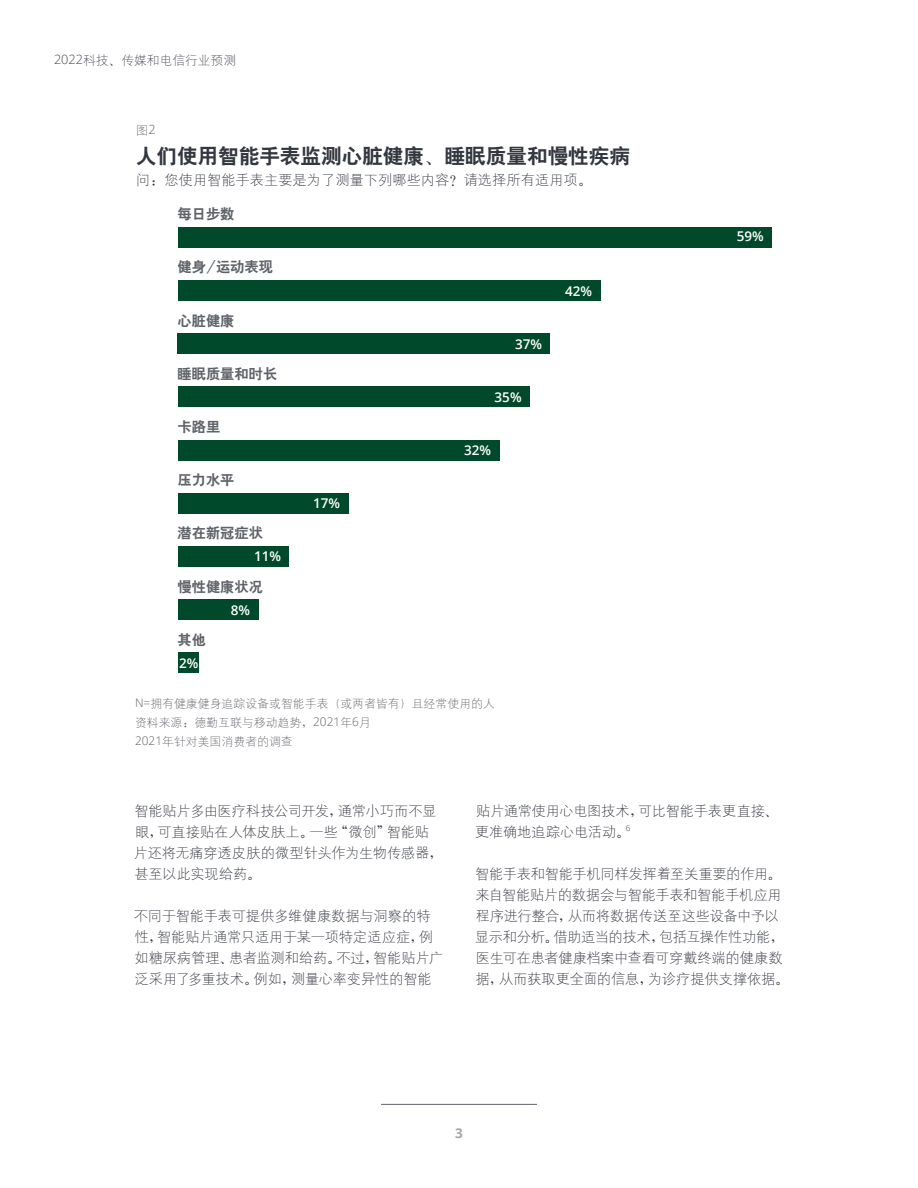
<style>
.page{position:relative;width:918px;height:1188px;background:#fff}
.page>*{position:absolute;margin:0;border:0;box-sizing:border-box;transform-origin:0 0}
.t1{font:20.55px "H Yb 2 gj";color:#333740}
.t2{font:14.25px/21px "H Yg 1 gj";letter-spacing:-.015em;color:#333740}
.t3{font:14.25px "H Yb 2 gj";color:#5f6369}
.t4{font:600 13.5px "Open Sans";color:#fff}
.t5{font:700 13.5px "Open Sans";color:#a3a7a9}
.t6{font:12.75px "H Yg 1 gj";color:#474b55}
.t7{font:12.6px "H Yg 1 gj";color:#5f6369}
.t8{font:11.85px/19px "H Yg 1 gj";color:#5f6369}
.s1{font-family:"Open Sans";font-weight:300}
.s2{font-family:"H Ya 6 gj"}
</style>
<div class="page">
<hr style="left:381px;top:1104px;width:156px;height:1px;background:#5f6369">
<div style="left:178px;top:227px;width:593px;height:21px;background:#00492b"></div>
<div style="left:178px;top:281px;width:422px;height:20px;background:#00492b"></div>
<div style="left:178px;top:334px;width:372px;height:20px;background:#00492b"></div>
<div style="left:178px;top:387px;width:352px;height:20px;background:#00492b"></div>
<div style="left:178px;top:440px;width:322px;height:20px;background:#00492b"></div>
<div style="left:178px;top:493px;width:171px;height:20px;background:#00492b"></div>
<div style="left:178px;top:546px;width:111px;height:20px;background:#00492b"></div>
<div style="left:178px;top:599px;width:80px;height:21px;background:#00492b"></div>
<div style="left:178px;top:653px;width:20px;height:20px;background:#00492b"></div>
<p class="t6" style="left:54px;top:53px;width:184px"><span class="s1">2022</span>科技<span class="s2">、</span>传媒和电信行业预测</p>
<p class="t7" style="left:136px;top:123px;width:21px">图<span class="s1">2</span></p>
<h1 class="t1" style="left:136px;top:146px;width:496px">人们使用智能手表监测心脏健康<span class="s2">、</span>睡眠质量和慢性疾病</h1>
<p class="t2" style="left:136px;top:169px;width:458px">问<span class="s2">：</span>您使用智能手表主要是为了测量下列哪些内容<span class="s2">？</span>请选择所有适用项<span class="s2">。</span></p>
<p class="t3" style="left:178px;top:207px;width:59px">每日步数</p>
<p class="t3" style="left:178px;top:260px;width:97px">健身/运动表现</p>
<p class="t3" style="left:178px;top:313px;width:59px">心脏健康</p>
<p class="t3" style="left:178px;top:366px;width:101px">睡眠质量和时长</p>
<p class="t3" style="left:178px;top:420px;width:44px">卡路里</p>
<p class="t3" style="left:178px;top:473px;width:59px">压力水平</p>
<p class="t3" style="left:178px;top:526px;width:87px">潜在新冠症状</p>
<p class="t3" style="left:178px;top:579px;width:87px">慢性健康状况</p>
<p class="t3" style="left:178px;top:633px;width:30px">其他</p>
<p class="t4" style="left:254px;top:547px;width:28px">11%</p>
<p class="t4" style="left:231px;top:600px;width:21px">8%</p>
<p class="t4" style="left:179px;top:654px;width:21px">2%</p>
<p class="t4" style="left:313px;top:494px;width:28px">17%</p>
<p class="t4" style="left:515px;top:335px;width:28px">37%</p>
<p class="t4" style="left:495px;top:388px;width:28px">35%</p>
<p class="t4" style="left:464px;top:441px;width:28px">32%</p>
<p class="t8" style="left:135px;top:694px;width:361px"><span class="s1">N=</span>拥有健康健身追踪设备或智能手表（或两者皆有）且经常使用的人资料来源<span class="s2">：</span>德勤互联与移动趋势<span class="s2">，</span><span class="s1">2021</span>年<span class="s1">6</span>月<br><span class="s1">2021</span>年针对美国消费者的调查</p>
<p class="t4" style="left:565px;top:282px;width:28px">42%</p>
<p class="t4" style="left:747px;top:226px;width:28px">90%</p>
<p class="t4" style="left:737px;top:227px;width:28px">59%</p>
<p class="t2" style="left:134px;top:800px;width:311px">智能贴片多由医疗科技公司开发<span class="s2">，</span>通常小巧而不显眼<span class="s2">，</span>可直接贴在人体皮肤上<span class="s2">。</span>一些<span class="s2">“</span>微创<span class="s2">”</span>智能贴片还将无痛穿透皮肤的微型针头作为生物传感器<span class="s2">，</span>甚至以此实现给药<span class="s2">。</span></p>
<p class="t2" style="left:134px;top:905px;width:311px">不同于智能手表可提供多维健康数据与洞察的特性<span class="s2">，</span>智能贴片通常只适用于某一项特定适应症<span class="s2">，</span>例如糖尿病管理<span class="s2">、</span>患者监测和给药<span class="s2">。</span>不过<span class="s2">，</span>智能贴片广泛采用了多重技术<span class="s2">。</span>例如<span class="s2">，</span>测量心率变异性的智能</p>
<p class="t2" style="left:475px;top:800px;width:305px">贴片通常使用心电图技术<span class="s2">，</span>可比智能手表更直接<span class="s2">、</span>更准确地追踪心电活动<span class="s2">。</span><sup>6</sup></p>
<p class="t2" style="left:475px;top:863px;width:316px">智能手表和智能手机同样发挥着至关重要的作用<span class="s2">。</span>来自智能贴片的数据会与智能手表和智能手机应用程序进行整合<span class="s2">，</span>从而将数据传送至这些设备中予以显示和分析<span class="s2">。</span>借助适当的技术<span class="s2">，</span>包括互操作性功能<span class="s2">，</span>医生可在患者健康档案中查看可穿戴终端的健康数据<span class="s2">，</span>从而获取更全面的信息<span class="s2">，</span>为诊疗提供支撑依据<span class="s2">。</span></p>
<p class="t5" style="left:455px;top:1123px;width:9px">3</p>
</div>
